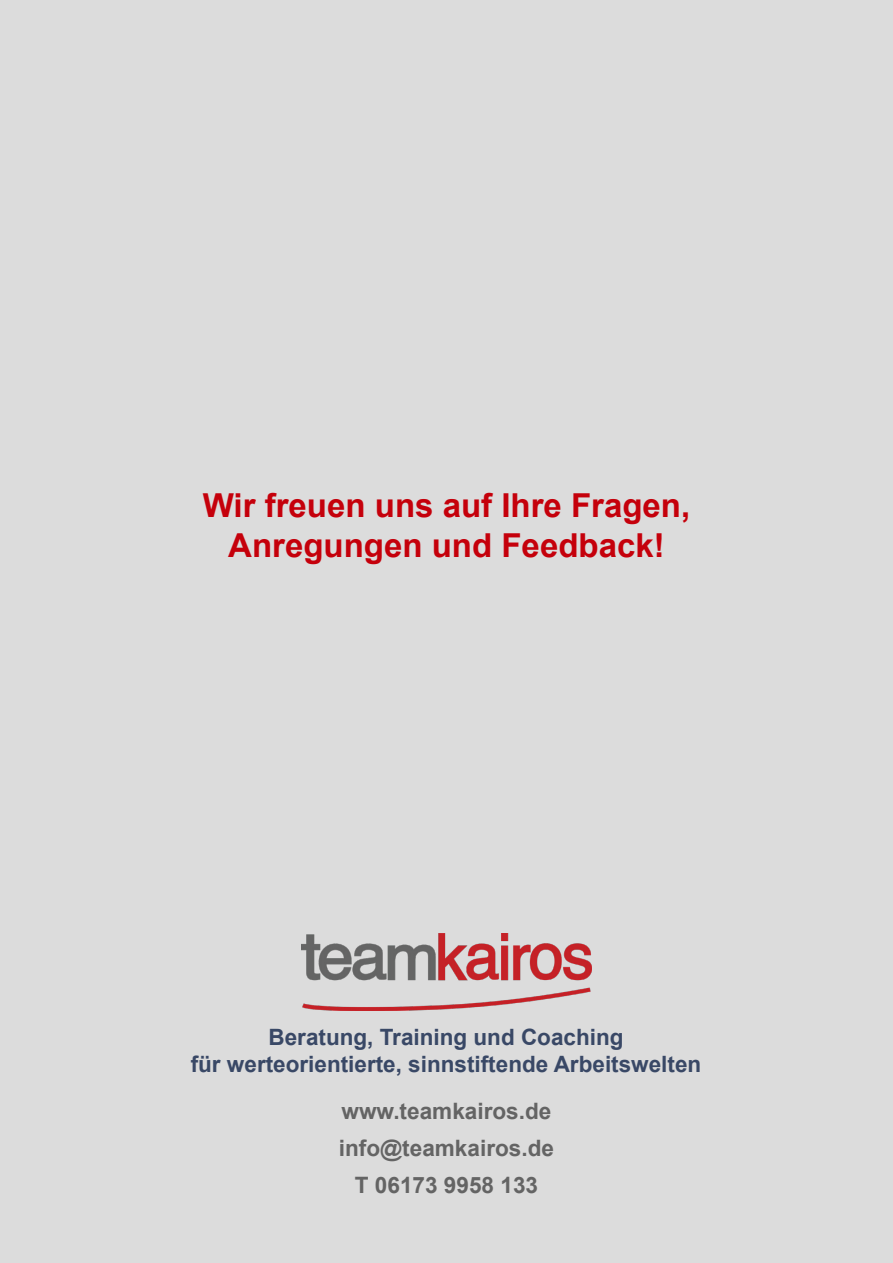
<style>
.page{position:relative;width:893px;height:1263px;background:#dcdcdc}
.page>*{position:absolute;margin:0;border:0;box-sizing:border-box;transform-origin:0 0}
.t1{font:700 33px/39.6px "Arial";color:#c5000b;text-align:center}
.t2{font:700 22.65px/36.9px "Arial";color:#646464;text-align:center}
.t3{font:700 22.5px/27px "Arial";color:#394866;text-align:center}
</style>
<div class="page">
<img style="left:301px;top:934px;width:290px;height:77px">
<h1 class="t1" style="left:203px;top:486px;width:489px">Wir freuen uns auf Ihre Fragen,<br>Anregungen und Feedback!</h1>
<p class="t3" style="left:191px;top:1024px;width:512px">Beratung, Training und Coaching<br>für werteorientierte, sinnstiftende Arbeitswelten</p>
<p class="t2" style="left:339px;top:1093px;width:217px">www.teamkairos.de info@teamkairos.de<br>T 06173 9958 133</p>
</div>
